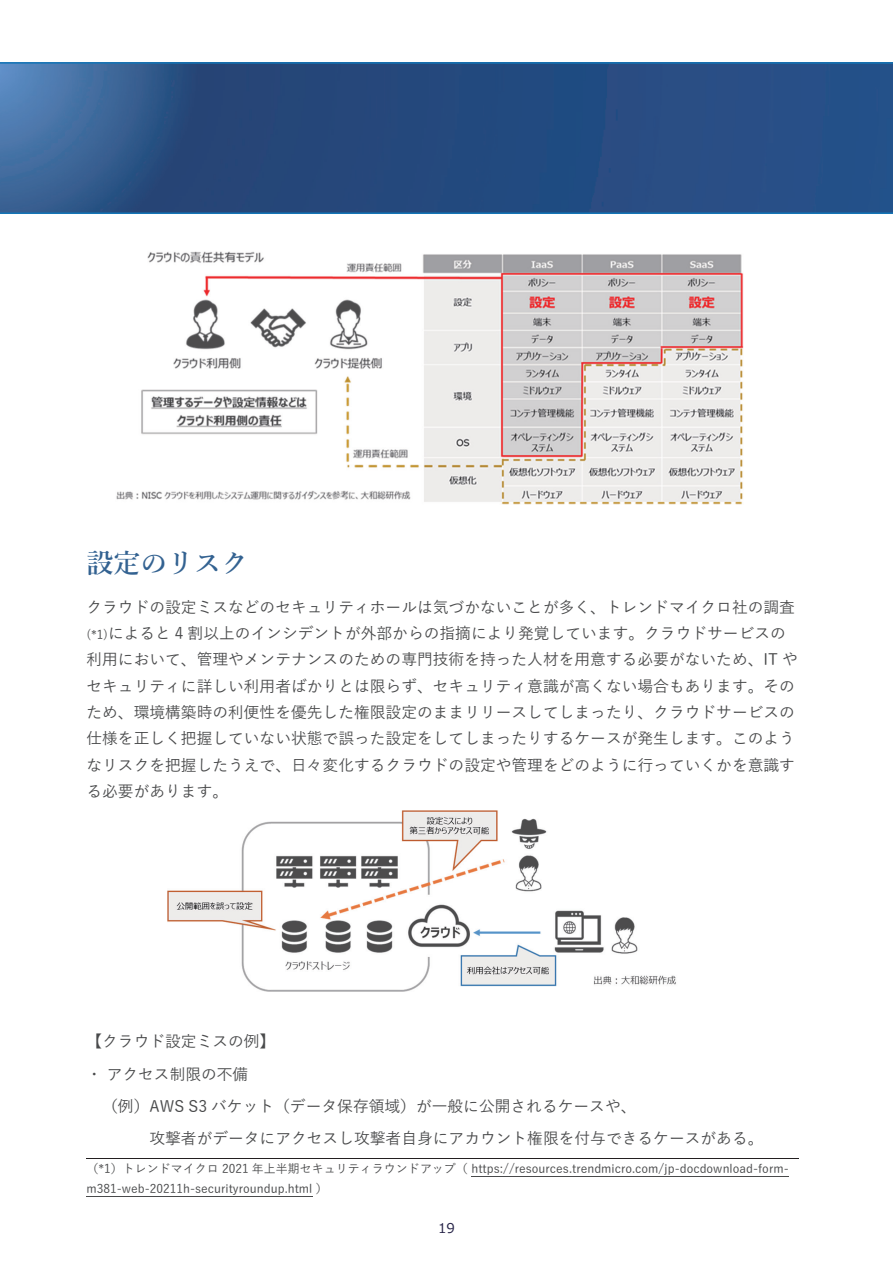
<style>
.page{position:relative;width:893px;height:1263px;background:#fff}
.page>*{position:absolute;margin:0;border:0;box-sizing:border-box;transform-origin:0 0}
.t1{font:600 27px "Yu Mincho";color:#336291}
.t2{font:500 15.75px/26.4px "Yu Gothic";color:#494a4b}
.t3{font:13.5px "Meiryo UI";color:#292549}
.t4{font:13.5px "Meiryo UI";color:#282549}
.t5{font:500 12px/20.1px "Yu Gothic";color:#494a4b}
.s1{font-size:12px}
</style>
<div class="page">
<svg style="left:0;top:62px;width:893px;height:152px;background:#295085"></svg>
<hr style="left:471px;top:1176px;width:318px;height:1px;background:#494a4b">
<hr style="left:86px;top:1196px;width:226px;height:1px;background:#494a4b">
<hr style="left:86px;top:1158px;width:713px;height:1px;background:#231f20">
<img style="left:116px;top:251px;width:627px;height:254px">
<img style="left:167px;top:810px;width:509px;height:182px">
<h1 class="t1" style="left:86px;top:548px;width:163px">設定のリスク</h1>
<p class="t2" style="left:86px;top:592px;width:713px">クラウドの設定ミスなどのセキュリティホールは気づかないことが多く、トレンドマイクロ社の調査<span class="s1">(*1)</span>によると 4 割以上のインシデントが外部からの指摘により発覚しています。クラウドサービスの利用において、管理やメンテナンスのための専門技術を持った人材を用意する必要がないため、IT やセキュリティに詳しい利用者ばかりとは限らず、セキュリティ意識が高くない場合もあります。そのため、環境構築時の利便性を優先した権限設定のままリリースしてしまったり、クラウドサービスの仕様を正しく把握していない状態で誤った設定をしてしまったりするケースが発生します。このようなリスクを把握したうえで、日々変化するクラウドの設定や管理をどのように行っていくかを意識する必要があります。</p>
<p class="t2" style="left:86px;top:1023px;width:190px;line-height:32.2px">【クラウド設定ミスの例】・アクセス制限の不備</p>
<p class="t2" style="left:149px;top:1088px;width:616px;line-height:32.4px;text-indent:-47px">（例）AWS S3 バケット（データ保存領域）が一般に公開されるケースや、<br>攻撃者がデータにアクセスし攻撃者自身にアカウント権限を付与できるケースがある。</p>
<p class="t5" style="left:86px;top:1157px;width:704px">（*1）トレンドマイクロ 2021 年上半期セキュリティラウンドアップ（ https://resources.trendmicro.com/jp-docdownload-form&shy;m381-web-20211h-securityroundup.html ）</p>
<p class="t4" style="left:438px;top:1218px;width:18px">19</p>
<p class="t3" style="left:430px;top:1218px;width:18px">19</p>
</div>
